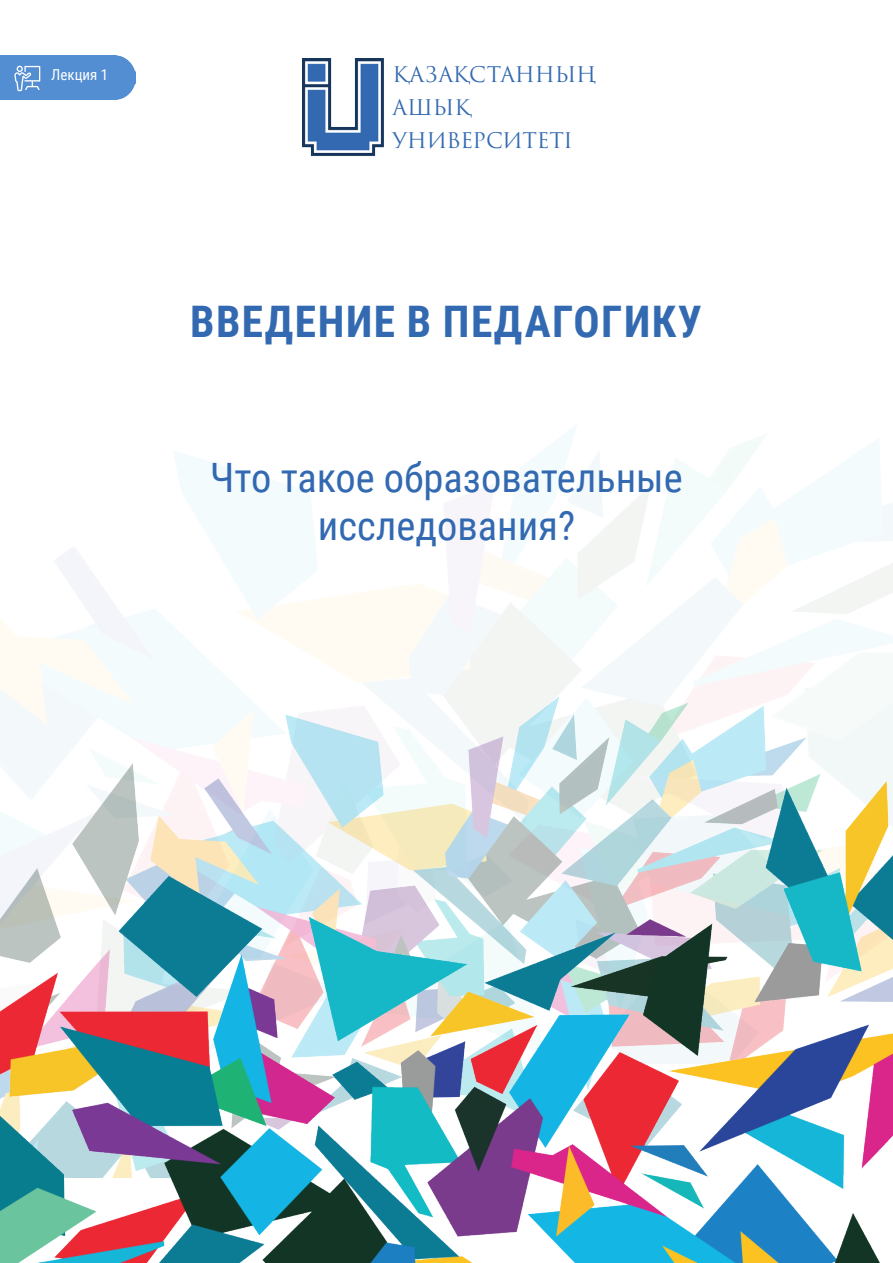
<style>
.page{position:relative;width:893px;height:1263px;background:#fff}
.page>*{position:absolute;margin:0;border:0;box-sizing:border-box;transform-origin:0 0}
.t1{font:700 43.5px "Roboto Condensed";letter-spacing:.035em;color:#3269b1}
.t2{font:40.5px/48.6px "Roboto Condensed";color:#3269b1;text-align:center}
.t3{font:21px "Trajan Pro 3";letter-spacing:-.01em;color:#3269b1}
.t4{font:15px "Roboto Condensed";color:#fff}
</style>
<div class="page">
<img style="left:0;top:425px;width:893px;height:638px">
<img style="left:302px;top:58px;width:82px;height:98px">
<img style="left:0;top:696px;width:892px;height:33px">
<img style="left:0;top:729px;width:892px;height:534px">
<div style="left:0;top:55px;width:136px;height:45px;background:#538dd2"></div>
<svg style="left:14px;top:66px;width:26px;height:25px"></svg>
<p class="t4" style="left:51px;top:64px;width:59px">Лекция 1</p>
<p class="t3" style="left:393px;top:60px;width:205px">ҚАЗАҚСТАННЫҢ</p>
<p class="t3" style="left:393px;top:93px;width:80px">АШЫҚ</p>
<p class="t3" style="left:393px;top:126px;width:182px">УНИВЕРСИТЕТІ</p>
<p class="t1" style="left:190px;top:291px;width:513px">ВВЕДЕНИЕ В ПЕДАГОГИКУ</p>
<p class="t2" style="left:210px;top:452px;width:474px">Что такое образовательные исследования?</p>
</div>
